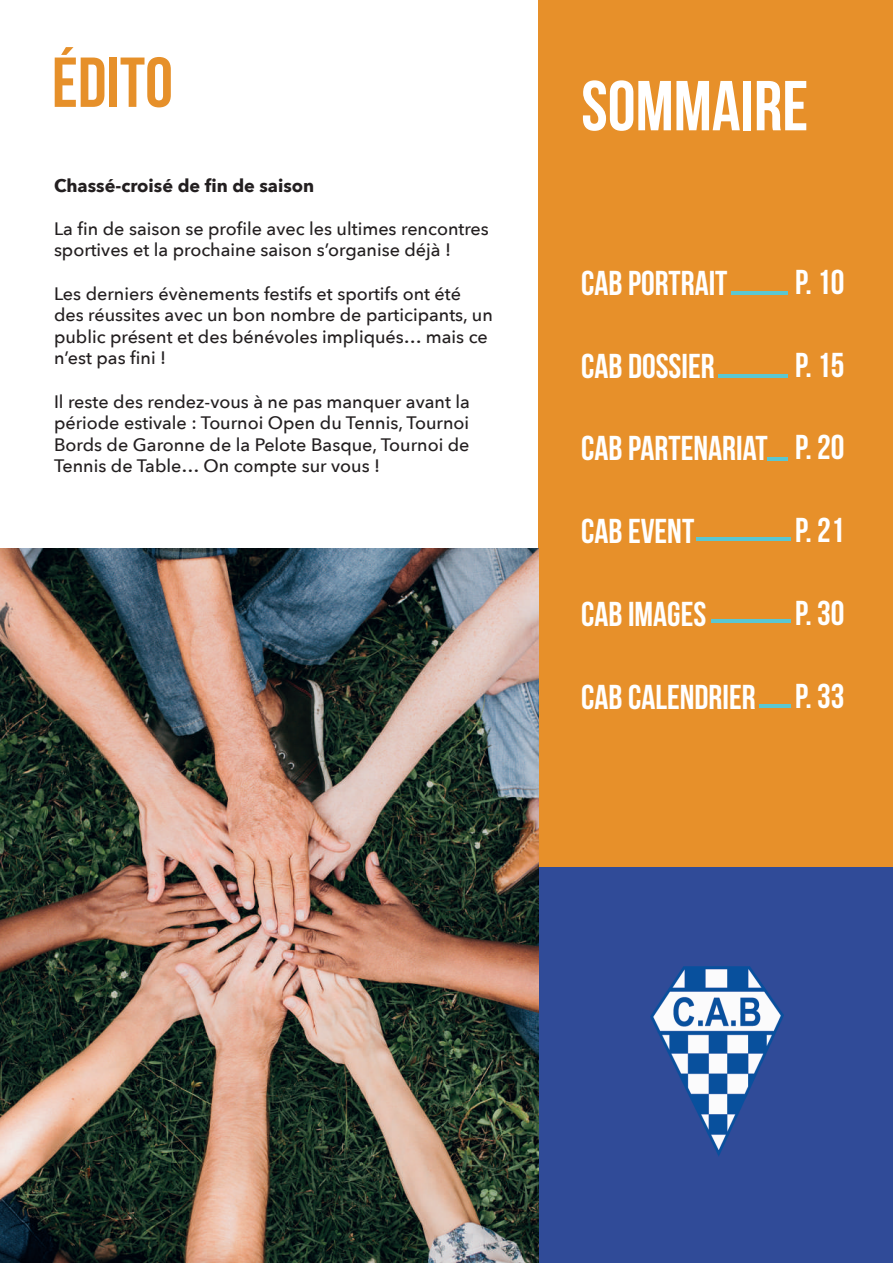
<style>
.page{position:relative;width:893px;height:1263px;background:#fff}
.page>*{position:absolute;margin:0;border:0;box-sizing:border-box;transform-origin:0 0}
.t1{font:70.5px "Bebas Neue";color:#fff}
.t2{font:70.5px "Bebas Neue";color:#e6902a}
.t3{font:34.5px "Bebas Neue";color:#fff}
.t4{font:500 18px/21.6px "Avenir Next";color:#231f20}
.t5{font:700 18px "Avenir Next";color:#231f20}
</style>
<div class="page">
<div style="left:539px;top:0;width:354px;height:1263px;background:#e7902a"></div>
<div style="left:539px;top:868px;width:354px;height:395px;background:#304b98"></div>
<img style="left:650px;top:967px;width:134px;height:189px">
<hr style="left:731px;top:291px;width:57px;height:3px;background:#5bc7d1">
<hr style="left:719px;top:374px;width:69px;height:3px;background:#5bc7d1">
<hr style="left:767px;top:457px;width:21px;height:3px;background:#5bc7d1">
<hr style="left:696px;top:538px;width:95px;height:3px;background:#5bc7d1">
<hr style="left:711px;top:620px;width:80px;height:3px;background:#5bc7d1">
<hr style="left:759px;top:705px;width:32px;height:3px;background:#5bc7d1">
<img style="left:0;top:549px;width:539px;height:714px">
<h1 class="t2" style="left:52px;top:44px;width:123px">ÉDITO</h1>
<p class="t5" style="left:54px;top:170px;width:262px">Chassé-croisé de fin de saison</p>
<p class="t4" style="left:54px;top:217px;width:436px">La fin de saison se profile avec les ultimes rencontres sportives et la prochaine saison s’organise déjà !</p>
<p class="t4" style="left:54px;top:282px;width:440px">Les derniers évènements festifs et sportifs ont été des réussites avec un bon nombre de participants, un public présent et des bénévoles impliqués… mais ce n’est pas fini !</p>
<p class="t4" style="left:54px;top:390px;width:417px;text-align:justify">Il reste des rendez-vous à ne pas manquer avant la période estivale : Tournoi Open du Tennis, Tournoi Bords de Garonne de la Pelote Basque, Tournoi de Tennis de Table… On compte sur vous !</p>
<h1 class="t1" style="left:581px;top:67px;width:228px">SOMMAIRE</h1>
<h2 class="t3" style="left:581px;top:264px;width:148px">CAB PORTRAIT</h2>
<h2 class="t3" style="left:795px;top:263px;width:51px">P. 10</h2>
<h2 class="t3" style="left:581px;top:347px;width:135px">CAB DOSSIER</h2>
<h2 class="t3" style="left:795px;top:346px;width:51px">P. 15</h2>
<h2 class="t3" style="left:581px;top:430px;width:188px">CAB PARTENARIAT</h2>
<h2 class="t3" style="left:795px;top:429px;width:51px">P. 20</h2>
<h2 class="t3" style="left:581px;top:512px;width:114px">CAB EVENT</h2>
<h2 class="t3" style="left:795px;top:511px;width:51px">P. 21</h2>
<h2 class="t3" style="left:581px;top:595px;width:126px">CAB IMAGES</h2>
<h2 class="t3" style="left:795px;top:594px;width:51px">P. 30</h2>
<h2 class="t3" style="left:581px;top:678px;width:176px">CAB CALENDRIER</h2>
<h2 class="t3" style="left:795px;top:677px;width:51px">P. 33</h2>
</div>
